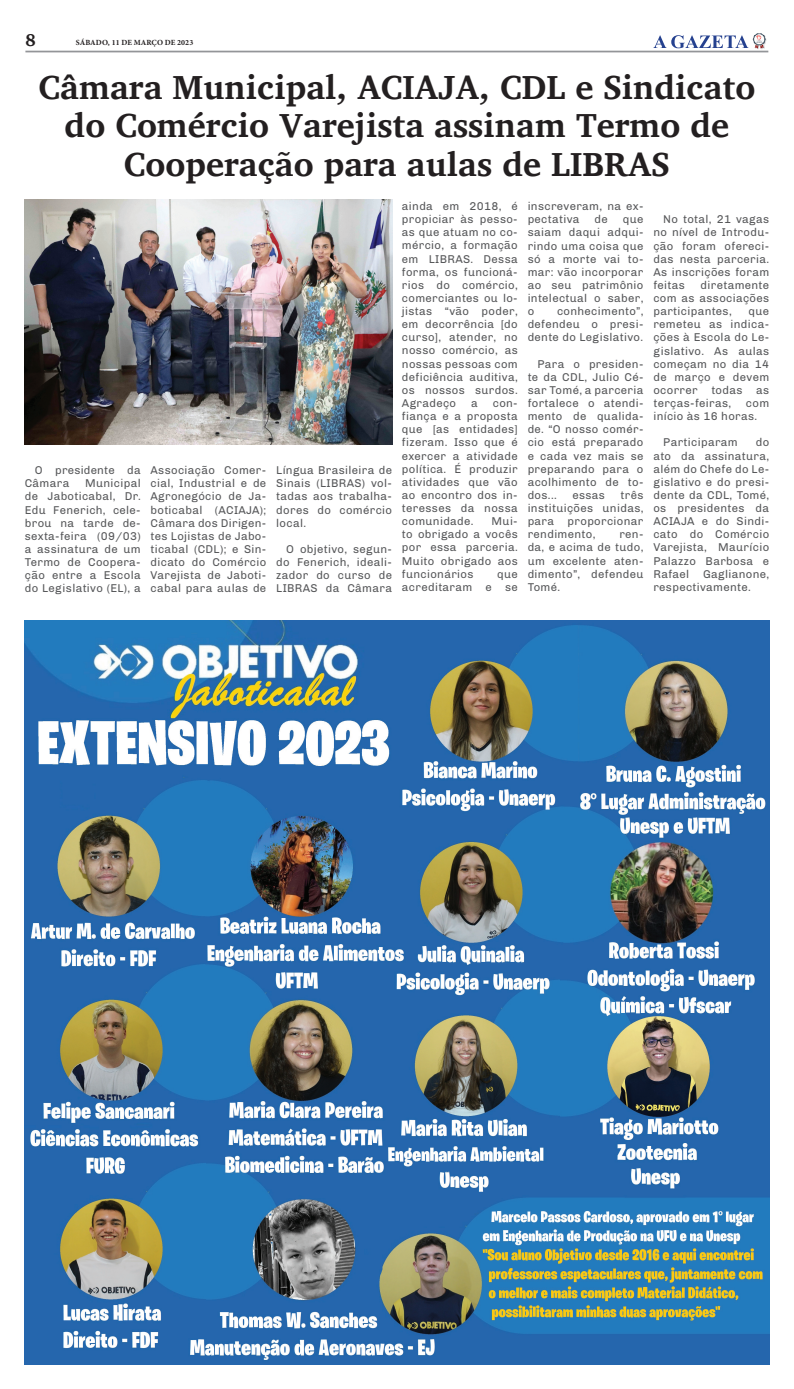
<style>
.page{position:relative;width:794px;height:1389px;background:#fff}
.page>*{position:absolute;margin:0;border:0;box-sizing:border-box;transform-origin:0 0}
.t1{font:700 34.12px/38.5px "Charis SIL";color:#231f20;text-align:center}
.t2{font:700 17.5px "Charis SIL";color:#231f20}
.t3{font:11.38px/13.1px "Chivo";letter-spacing:.03em;color:#57585a;text-align:justify}
.t4{font:700 7.88px "Minion Pro";letter-spacing:.01em;color:#231f20}
</style>
<div class="page">
<hr style="left:25px;top:51px;width:743px;height:1px;background:#939598">
<svg style="left:653px;top:33px;width:113px;height:16px"></svg>
<img style="left:25px;top:620px;width:744px;height:744px">
<img style="left:25px;top:199px;width:367px;height:245px">
<h2 class="t2" style="left:25px;top:29px;width:12px">8</h2>
<p class="t4" style="left:76px;top:36px;width:119px">SÁBADO, 11 DE MARÇO DE 2023</p>
<h1 class="t1" style="left:39px;top:68px;width:718px">Câmara Municipal, ACIAJA, CDL e Sindicato do Comércio Varejista assinam Termo de<br>Cooperação para aulas de LIBRAS</h1>
<p class="t3" style="left:25px;top:463px;width:117px;text-indent:10px">O presidente da<br>Câmara</p>
<p class="t3" style="left:25px;top:476px;width:117px;text-indent:60px">Municipal de Jaboticabal, Dr.<br>Edu Fenerich, cele&shy;brou na tarde de&shy;sexta-feira (09/03) a assinatura de um Termo de Coopera&shy;ção entre a Escola do Legislativo (EL), a</p>
<p class="t3" style="left:150px;top:463px;width:117px">Associação Comer&shy;cial, Industrial e de Agronegócio de Ja&shy;boticabal (ACIAJA); Câmara dos Dirigen&shy;tes Lojistas de Jabo&shy;ticabal (CDL); e Sin&shy;dicato do Comércio Varejista de Jaboti&shy;cabal para aulas de</p>
<p class="t3" style="left:276px;top:463px;width:117px">Língua Brasileira de Sinais (LIBRAS) vol&shy;tadas aos trabalha&shy;dores do comércio local.</p>
<p class="t3" style="left:276px;top:542px;width:117px;text-indent:10px">O objetivo, segun&shy;do Fenerich, ideali&shy;zador do curso de LIBRAS da Câmara</p>
<p class="t3" style="left:402px;top:199px;width:117px">ainda em 2018, é propiciar às pesso&shy;as que atuam no co&shy;mércio, a formação em LIBRAS. Dessa forma, os funcioná&shy;rios do comércio, comerciantes ou lo&shy;jistas “vão poder, em decorrência [do curso], atender, no nosso comércio, as nossas pessoas com deficiência auditiva, os nossos surdos.<br>Agradeço</p>
<p class="t3" style="left:402px;top:396px;width:117px;text-indent:91px">con&shy;fiança e a proposta que [as entidades] fizeram. Isso que é exercer a atividade política. É produzir atividades que vão ao encontro dos in&shy;teresses da nossa comunidade.</p>
<p class="t3" style="left:471px;top:396px;width:8px">a</p>
<p class="t3" style="left:402px;top:514px;width:117px;text-indent:90px">Mui&shy;to obrigado a vocês por essa parceria.<br>Muito obrigado aos funcionários</p>
<p class="t3" style="left:402px;top:566px;width:117px;text-align:right">que<br>acreditaram e se</p>
<p class="t3" style="left:527px;top:199px;width:117px">inscreveram, na ex&shy;pectativa</p>
<p class="t3" style="left:594px;top:212px;width:15px">de</p>
<p class="t3" style="left:527px;top:212px;width:117px;text-indent:95px">que saiam daqui adqui&shy;rindo uma coisa que só a morte vai to&shy;mar: vão incorporar ao seu patrimônio intelectual o saber, o</p>
<p class="t3" style="left:527px;top:304px;width:117px;text-indent:29px">conhecimento”, defendeu o presi&shy;dente do Legislativo.</p>
<p class="t3" style="left:527px;top:356px;width:117px;text-indent:10px">Para o presiden&shy;te da CDL, Julio Cé&shy;sar Tomé, a parceria fortalece o atendi&shy;mento de qualida&shy;de. “O nosso comér&shy;cio está preparado e cada vez mais se preparando para o acolhimento de to&shy;dos...</p>
<p class="t3" style="left:527px;top:488px;width:117px;text-indent:93px">três instituições unidas, para proporcionar rendimento,</p>
<p class="t3" style="left:572px;top:488px;width:34px">essas</p>
<p class="t3" style="left:527px;top:527px;width:117px;text-indent:92px">ren&shy;da, e acima de tudo, um excelente aten&shy;dimento”, defendeu Tomé.</p>
<p class="t3" style="left:653px;top:212px;width:117px;text-indent:10px">No total, 21 vagas no nível de Introdu&shy;ção foram ofereci&shy;das nesta parceria.<br>As inscrições foram feitas</p>
<p class="t3" style="left:653px;top:278px;width:117px;text-indent:47px">diretamente com as associações participantes,</p>
<p class="t3" style="left:653px;top:304px;width:117px;text-indent:95px">que remeteu as indica&shy;ções à Escola do Le&shy;gislativo. As aulas começam no dia 14 de março e devem ocorrer todas as terças-feiras,</p>
<p class="t3" style="left:653px;top:396px;width:117px;text-indent:92px">com início às 16 horas.</p>
<p class="t3" style="left:663px;top:435px;width:76px">Participaram</p>
<p class="t3" style="left:653px;top:435px;width:117px;text-indent:102px">do ato da assinatura, além do Chefe do Le&shy;gislativo e do presi&shy;dente da CDL, Tomé, os presidentes da ACIAJA e do Sindi&shy;cato do Comércio Varejista, Maurício Palazzo Barbosa e Rafael Gaglianone, respectivamente.</p>
</div>
